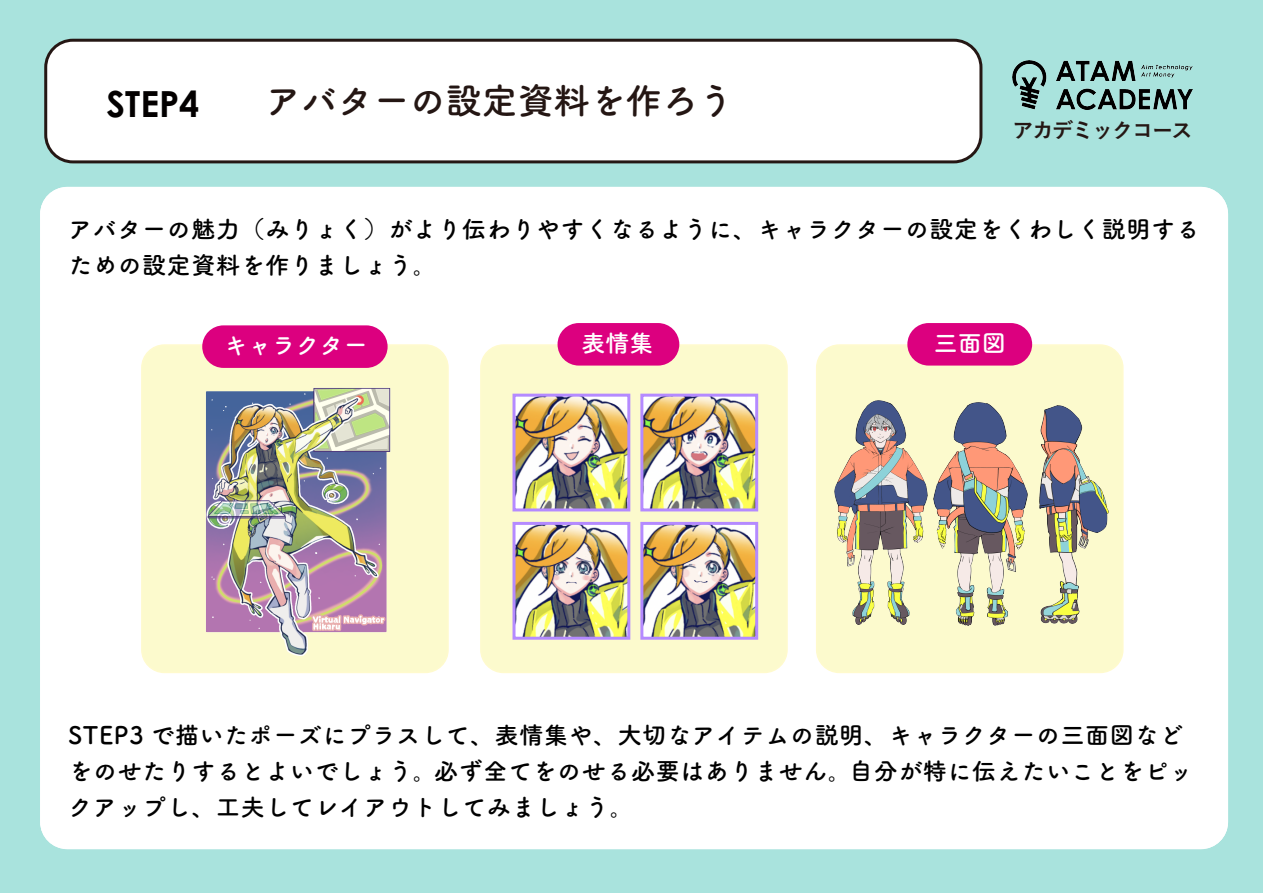
<style>
.page{position:relative;width:1263px;height:893px;background:#fff}
.page>*{position:absolute;margin:0;border:0;box-sizing:border-box;transform-origin:0 0}
.t1{font:36px "Tsuku A Rd Gothic Std B";color:#241613}
.t2{font:700 36px "Century Gothic Pro";color:#030000}
.t3{font:24px/36px "Tsuku A Rd Gothic Std B";letter-spacing:.025em;color:#000}
.t4{font:24px "Tsuku A Rd Gothic Std B";color:#fff}
.t5{font:700 21px "Yu Gothic";letter-spacing:-.05em;color:#251714}
</style>
<div class="page">
<div style="left:0;top:0;width:1262px;height:893px;background:#a9e3dd"></div>
<div style="left:40px;top:187px;width:1188px;height:662px;background:#fff;border-radius:27px"></div>
<div style="left:46px;top:40px;width:935px;height:122px;background:#fff;border-radius:27px"></div>
<div style="left:44px;top:39px;width:938px;height:124px;border:3px solid #251714;border-radius:27px"></div>
<div style="left:142px;top:345px;width:306px;height:327px;background:#fcfacd;border-radius:23px"></div>
<div style="left:141px;top:344px;width:308px;height:329px;border:2px solid #ffe900;border-radius:23px"></div>
<img style="left:1012px;top:60px;width:180px;height:50px">
<div style="left:481px;top:345px;width:306px;height:327px;background:#fcfacd;border-radius:23px"></div>
<div style="left:480px;top:344px;width:308px;height:329px;border:2px solid #ffe900;border-radius:23px"></div>
<div style="left:817px;top:345px;width:306px;height:327px;background:#fcfacd;border-radius:23px"></div>
<div style="left:816px;top:344px;width:307px;height:329px;border:2px solid #ffe900;border-radius:23px"></div>
<div style="left:202px;top:325px;width:186px;height:43px;background:#dc007f;border-radius:21px"></div>
<div style="left:557px;top:323px;width:122px;height:43px;background:#dc007f;border-radius:21px"></div>
<div style="left:907px;top:323px;width:125px;height:43px;background:#dc007f;border-radius:21px"></div>
<img style="left:516px;top:398px;width:110px;height:109px">
<div style="left:512px;top:394px;width:118px;height:117px;border:3px solid #b48aff"></div>
<img style="left:644px;top:398px;width:110px;height:109px">
<div style="left:640px;top:394px;width:118px;height:117px;border:3px solid #b48aff"></div>
<img style="left:516px;top:526px;width:110px;height:110px">
<div style="left:512px;top:522px;width:118px;height:118px;border:3px solid #b48aff"></div>
<img style="left:644px;top:526px;width:110px;height:110px">
<div style="left:640px;top:522px;width:118px;height:118px;border:3px solid #b48aff"></div>
<img style="left:206px;top:388px;width:185px;height:267px">
<img style="left:1040px;top:405px;width:69px;height:218px">
<img style="left:934px;top:403px;width:93px;height:222px">
<img style="left:835px;top:400px;width:92px;height:224px">
<h1 class="t2" style="left:107px;top:81px;width:94px">STEP4</h1>
<h1 class="t1" style="left:266px;top:73px;width:469px">アバターの設定資料を作ろう</h1>
<p class="t5" style="left:1012px;top:118px;width:182px">アカデミックコース</p>
<p class="t3" style="left:69px;top:210px;width:1133px">アバターの魅力（みりょく）がより伝わりやすくなるように、キャラクターの設定をくわしく説明するための設定資料を作りましょう。</p>
<p class="t4" style="left:224px;top:326px;width:145px">キャラクター</p>
<p class="t4" style="left:582px;top:324px;width:73px">表情集</p>
<p class="t4" style="left:934px;top:324px;width:73px">三面図</p>
<p class="t3" style="left:69px;top:716px;width:1126px">STEP3 で描いたポーズにプラスして、表情集や、大切なアイテムの説明、キャラクターの三面図などをのせたりするとよいでしょう。必ず全てをのせる必要はありません。自分が特に伝えたいことをピックアップし、工夫してレイアウトしてみましょう。</p>
</div>
